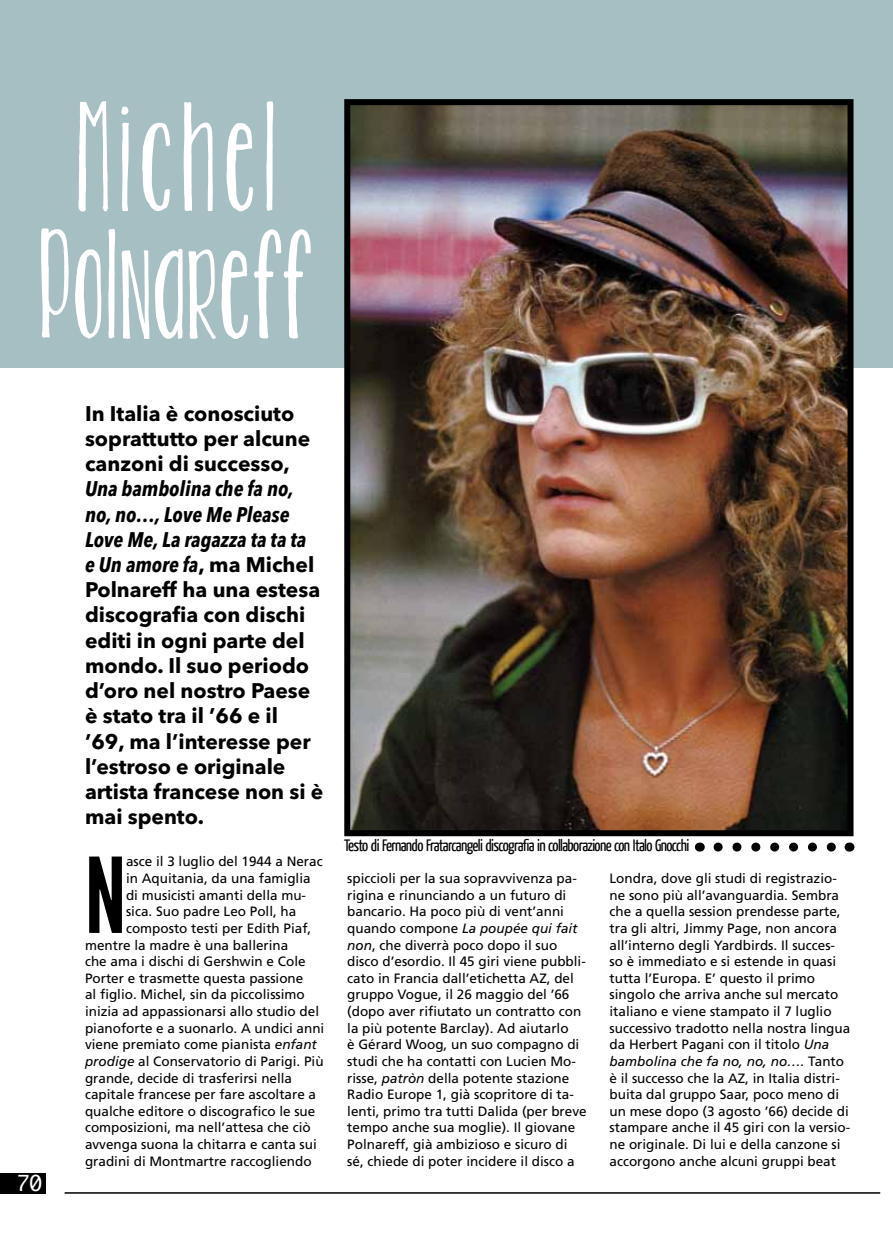
<style>
.page{position:relative;width:893px;height:1234px;background:#fff}
.page>*{position:absolute;margin:0;border:0;box-sizing:border-box;transform-origin:0 0}
.t1{font:103.8px "League Gothic";color:#000}
.t2{font:700 21px/25.2px "Avenir Next LT Pro";color:#000}
.t3{font:21px "Monaco";color:#fff}
.t4{font:16.5px "Yanone Kaffeesatz";letter-spacing:-.04em;color:#000}
.t5{font:13.5px/16.6px "Frutiger";color:#000}
.s1{font-style:italic;font-stretch:condensed}
.s2{font-style:italic}
</style>
<div class="page">
<hr style="left:65px;top:1191px;width:815px;height:2px;background:#000">
<div style="left:0;top:1172px;width:46px;height:21px;background:#000"></div>
<div style="left:0;top:0;width:892px;height:368px;background:#a6bfc3"></div>
<svg style="left:41px;top:228px;width:270px;height:111px"></svg>
<svg style="left:78px;top:101px;width:195px;height:110px"></svg>
<svg style="left:718px;top:842px;width:118px;height:9px"></svg>
<img style="left:351px;top:106px;width:495px;height:723px">
<div style="left:344px;top:99px;width:509px;height:737px;border:6px solid #000"></div>
<h2 class="t3" style="left:17px;top:1170px;width:27px">70</h2>
<h2 class="t2" style="left:85px;top:400px;width:227px">In Italia è conosciuto soprattutto per alcune canzoni di successo,</h2>
<p class="t2" style="left:85px;top:476px;width:240px"><span class="s1">Una bambolina che fa no, no, no…, Love Me Please<br>Love Me, La ragazza ta ta ta<br>e Un amore fa</span>, ma Michel<br>Polnareff ha una estesa discografia con dischi editi in ogni parte del mondo. Il suo periodo d’oro nel nostro Paese è stato tra il ’66 e il<br>’69, ma l’interesse per l’estroso e originale artista francese non si è mai spento.</p>
<h1 class="t1" style="left:85px;top:833px;width:43px">N</h1>
<p class="t5" style="left:126px;top:853px;width:198px">asce il 3 luglio del 1944 a Nerac</p>
<p class="t5" style="left:126px;top:869px;width:186px">in Aquitania, da una famiglia</p>
<p class="t5" style="left:126px;top:886px;width:182px">di musicisti amanti della mu-</p>
<p class="t5" style="left:126px;top:903px;width:172px">sica. Suo padre Leo Poll, ha</p>
<p class="t5" style="left:126px;top:919px;width:187px">composto testi per Edith Piaf,</p>
<p class="t5" style="left:85px;top:936px;width:205px">mentre la madre è una ballerina</p>
<p class="t5" style="left:85px;top:952px;width:222px">che ama i dischi di Gershwin e Cole</p>
<p class="t5" style="left:85px;top:969px;width:220px">Porter e trasmette questa passione</p>
<p class="t5" style="left:85px;top:986px;width:221px">al figlio. Michel, sin da piccolissimo</p>
<p class="t5" style="left:85px;top:1002px;width:236px">inizia ad appassionarsi allo studio del</p>
<p class="t5" style="left:85px;top:1019px;width:241px">pianoforte e a suonarlo. A undici anni</p>
<p class="t5" style="left:85px;top:1035px;width:233px">viene premiato come pianista <span class="s2">enfant</span></p>
<p class="t5" style="left:85px;top:1052px;width:240px"><span class="s2">prodige</span> al Conservatorio di Parigi. Più</p>
<p class="t5" style="left:85px;top:1069px;width:209px">grande, decide di trasferirsi nella</p>
<p class="t5" style="left:85px;top:1085px;width:233px">capitale francese per fare ascoltare a</p>
<p class="t5" style="left:85px;top:1102px;width:232px">qualche editore o discografico le sue</p>
<p class="t5" style="left:85px;top:1118px;width:227px">composizioni, ma nell’attesa che ciò</p>
<p class="t5" style="left:85px;top:1135px;width:233px">avvenga suona la chitarra e canta sui</p>
<p class="t5" style="left:85px;top:1152px;width:228px">gradini di Montmartre raccogliendo</p>
<p class="t4" style="left:344px;top:835px;width:346px">Testo di Fernando Fratarcangeli discografia in collaborazione con Italo Gnocchi</p>
<p class="t5" style="left:347px;top:869px;width:241px">spiccioli per la sua sopravvivenza pa&shy;rigina e rinunciando a un futuro di bancario. Ha poco più di vent’anni quando compone <span class="s2">La poupée qui fait non</span>, che diverrà poco dopo il suo disco d’esordio. Il 45 giri viene pubbli&shy;cato in Francia dall’etichetta AZ, del gruppo Vogue, il 26 maggio del ’66 (dopo aver rifiutato un contratto con la più potente Barclay). Ad aiutarlo<br>è Gérard Woog, un suo compagno di studi che ha contatti con Lucien Mo&shy;risse, <span class="s2">patròn</span> della potente stazione Radio Europe 1, già scopritore di ta&shy;lenti, primo tra tutti Dalida (per breve tempo anche sua moglie). Il giovane Polnareff, già ambizioso e sicuro di sé, chiede di poter incidere il disco a</p>
<p class="t5" style="left:609px;top:869px;width:242px">Londra, dove gli studi di registrazio&shy;ne sono più all’avanguardia. Sembra che a quella session prendesse parte, tra gli altri, Jimmy Page, non ancora all’interno degli Yardbirds. Il succes&shy;so è immediato e si estende in quasi tutta l’Europa. E’ questo il primo singolo che arriva anche sul mercato italiano e viene stampato il 7 luglio successivo tradotto nella nostra lingua da Herbert Pagani con il titolo <span class="s2">Una bambolina che fa no, no, no….</span> Tanto è il successo che la AZ, in Italia distri&shy;buita dal gruppo Saar, poco meno di un mese dopo (3 agosto ’66) decide di stampare anche il 45 giri con la versio&shy;ne originale. Di lui e della canzone si accorgono anche alcuni gruppi beat</p>
</div>
